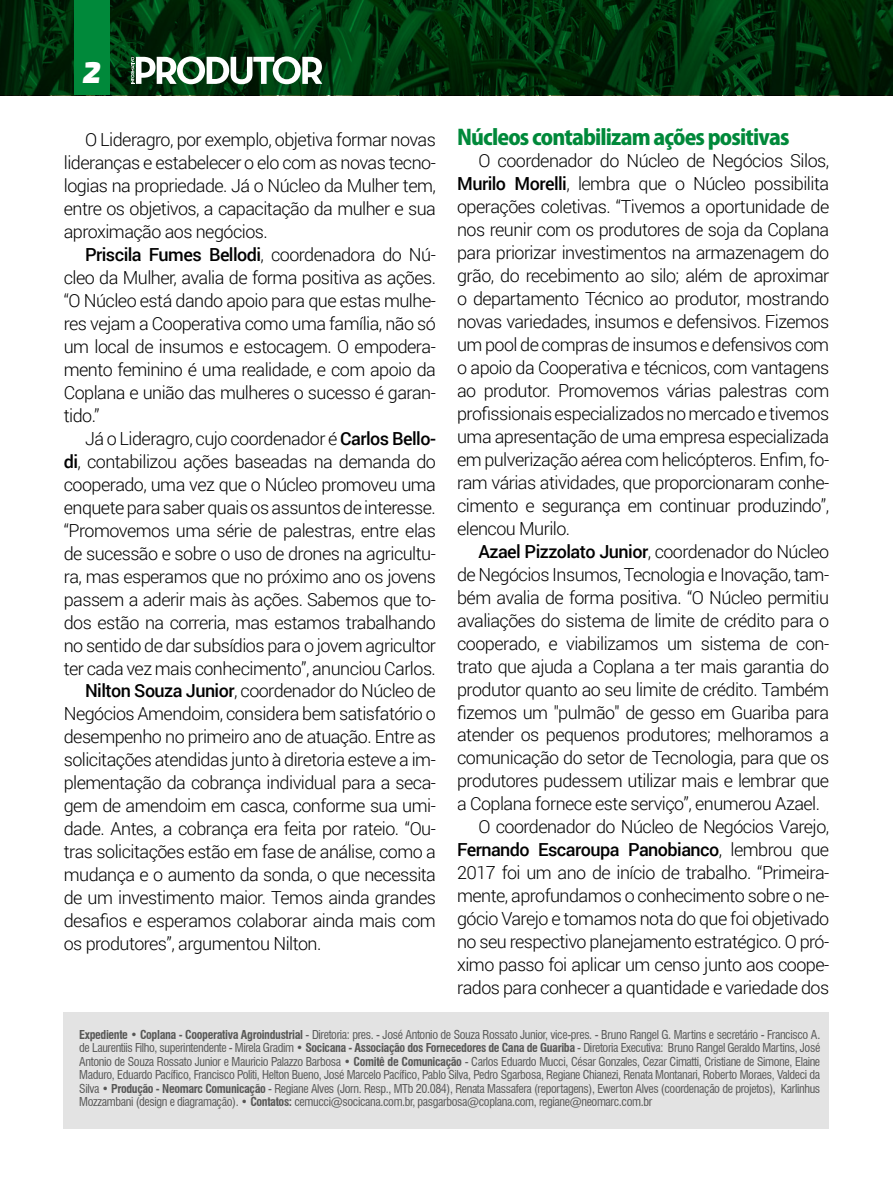
<style>
.page{position:relative;width:893px;height:1191px;background:#fff}
.page>*{position:absolute;margin:0;border:0;box-sizing:border-box;transform-origin:0 0}
.t1{font:italic 900 30px "Exo 2";color:#fff}
.t2{font:800 21px "Koz Go Pro";letter-spacing:-.04em;color:#00893a}
.t3{font:300 18px/23px "Roboto";letter-spacing:-.03em;color:#000;text-align:justify}
.t4{font:500 18px "Roboto";letter-spacing:-.03em;color:#000}
.t5{font:condensed 12px/13.5px "Swiss 721 BT";letter-spacing:-.03em;color:#575756;text-align:justify}
.s1{font-weight:500}
.s2{font-weight:300}
.s3{font-weight:700}
</style>
<div class="page">
<svg style="left:0;top:0;width:893px;height:95px;background:#002f0b"></svg>
<div style="left:74px;top:0;width:36px;height:95px;background:#00893a"></div>
<svg style="left:131px;top:56px;width:191px;height:28px"></svg>
<div style="left:64px;top:1012px;width:765px;height:116px;background:#e3e3e3"></div>
<h1 class="t1" style="left:83px;top:54px;width:19px">2</h1>
<p class="t3" style="left:64px;top:128px;width:374px;text-indent:21px">O Lideragro, por exemplo, objetiva formar novas lideranças e estabelecer o elo com as novas tecno&shy;logias na propriedade. Já o Núcleo da Mulher tem, entre os objetivos, a capacitação da mulher e sua aproximação aos negócios.</p>
<p class="t3" style="left:64px;top:243px;width:374px;text-indent:21px"><span class="s1">Priscila Fumes Bellodi</span>, coordenadora do Nú&shy;cleo da Mulher, avalia de forma positiva as ações. “O Núcleo está dando apoio para que estas mulhe&shy;res vejam a Cooperativa como uma família, não só um local de insumos e estocagem. O empodera&shy;mento feminino é uma realidade, e com apoio da Coplana e união das mulheres o sucesso é garan&shy;tido.”</p>
<p class="t3" style="left:85px;top:426px;width:352px">Já o Lideragro, cujo coordenador é <span class="s1">Carlos Bello-</span></p>
<p class="t3" style="left:64px;top:449px;width:374px"><span class="s1">di</span>, contabilizou ações baseadas na demanda do</p>
<p class="t3" style="left:64px;top:472px;width:374px">cooperado, uma vez que o Núcleo promoveu uma</p>
<p class="t3" style="left:64px;top:495px;width:374px">enquete para saber quais os assuntos de interesse.</p>
<p class="t3" style="left:64px;top:518px;width:374px">“Promovemos uma série de palestras, entre elas</p>
<p class="t3" style="left:64px;top:541px;width:374px">de sucessão e sobre o uso de drones na agricultu-</p>
<p class="t3" style="left:64px;top:564px;width:374px">ra, mas esperamos que no próximo ano os jovens</p>
<p class="t3" style="left:64px;top:587px;width:374px">passem a aderir mais às ações. Sabemos que to-</p>
<p class="t3" style="left:64px;top:610px;width:374px">dos estão na correria, mas estamos trabalhando</p>
<p class="t3" style="left:64px;top:633px;width:374px">no sentido de dar subsídios para o jovem agricultor</p>
<p class="t3" style="left:64px;top:656px;width:374px">ter cada vez mais conhecimento”, anunciou Carlos.</p>
<p class="t3" style="left:85px;top:679px;width:352px"><span class="s1">Nilton Souza Junior</span>, coordenador do Núcleo de</p>
<p class="t3" style="left:64px;top:702px;width:374px">Negócios Amendoim, considera bem satisfatório o</p>
<p class="t3" style="left:64px;top:725px;width:374px">desempenho no primeiro ano de atuação. Entre as</p>
<p class="t3" style="left:64px;top:748px;width:374px">solicitações atendidas junto à diretoria esteve a im-</p>
<p class="t3" style="left:64px;top:771px;width:374px">plementação da cobrança individual para a seca-</p>
<p class="t3" style="left:64px;top:794px;width:374px">gem de amendoim em casca, conforme sua umi-</p>
<p class="t3" style="left:64px;top:816px;width:374px">dade. Antes, a cobrança era feita por rateio. “Ou-</p>
<p class="t3" style="left:64px;top:839px;width:374px">tras solicitações estão em fase de análise, como a</p>
<p class="t3" style="left:64px;top:862px;width:374px">mudança e o aumento da sonda, o que necessita</p>
<p class="t3" style="left:64px;top:885px;width:374px">de um investimento maior. Temos ainda grandes</p>
<p class="t3" style="left:64px;top:908px;width:374px">desafios e esperamos colaborar ainda mais com</p>
<p class="t3" style="left:64px;top:931px;width:259px">os produtores”, argumentou Nilton.</p>
<p class="t2" style="left:457px;top:123px;width:334px">Núcleos contabilizam ações positivas</p>
<p class="t3" style="left:457px;top:149px;width:374px;text-indent:21px">O coordenador do Núcleo de Negócios Silos, <span class="s1">Murilo Morelli</span>, lembra que o Núcleo possibilita operações coletivas. “Tivemos a oportunidade de nos reunir com os produtores de soja da Coplana para priorizar investimentos na armazenagem do grão, do recebimento ao silo; além de aproximar o departamento Técnico ao produtor, mostrando novas variedades, insumos e defensivos. Fizemos um pool de compras de insumos e defensivos com o apoio da Cooperativa e técnicos, com vantagens ao produtor. Promovemos várias palestras com profissionais especializados no mercado e tivemos uma apresentação de uma empresa especializada em pulverização aérea com helicópteros. Enfim, fo&shy;ram várias atividades, que proporcionaram conhe&shy;cimento e segurança em continuar produzindo”, elencou Murilo.</p>
<p class="t4" style="left:478px;top:539px;width:352px">Azael Pizzolato Junior<span class="s2">, coordenador do Núcleo</span></p>
<p class="t3" style="left:457px;top:562px;width:374px">de Negócios Insumos, Tecnologia e Inovação, tam-</p>
<p class="t3" style="left:457px;top:585px;width:374px">bém avalia de forma positiva. “O Núcleo permitiu</p>
<p class="t3" style="left:457px;top:608px;width:374px">avaliações do sistema de limite de crédito para o</p>
<p class="t3" style="left:457px;top:631px;width:374px">cooperado, e viabilizamos um sistema de con-</p>
<p class="t3" style="left:457px;top:654px;width:374px">trato que ajuda a Coplana a ter mais garantia do</p>
<p class="t3" style="left:457px;top:677px;width:374px">produtor quanto ao seu limite de crédito. Também</p>
<p class="t3" style="left:457px;top:700px;width:374px">fizemos um "pulmão" de gesso em Guariba para</p>
<p class="t3" style="left:457px;top:723px;width:374px">atender os pequenos produtores; melhoramos a</p>
<p class="t3" style="left:457px;top:746px;width:374px">comunicação do setor de Tecnologia, para que os</p>
<p class="t3" style="left:457px;top:769px;width:374px">produtores pudessem utilizar mais e lembrar que</p>
<p class="t3" style="left:457px;top:792px;width:364px">a Coplana fornece este serviço”, enumerou Azael.</p>
<p class="t3" style="left:478px;top:815px;width:352px">O coordenador do Núcleo de Negócios Varejo,</p>
<p class="t4" style="left:457px;top:837px;width:373px">Fernando Escaroupa Panobianco<span class="s2">, lembrou que</span></p>
<p class="t3" style="left:457px;top:860px;width:374px">2017 foi um ano de início de trabalho. “Primeira-</p>
<p class="t3" style="left:457px;top:883px;width:374px">mente, aprofundamos o conhecimento sobre o ne-</p>
<p class="t3" style="left:457px;top:906px;width:374px">gócio Varejo e tomamos nota do que foi objetivado</p>
<p class="t3" style="left:457px;top:929px;width:374px">no seu respectivo planejamento estratégico. O pró-</p>
<p class="t3" style="left:457px;top:952px;width:374px">ximo passo foi aplicar um censo junto aos coope-</p>
<p class="t3" style="left:457px;top:975px;width:374px">rados para conhecer a quantidade e variedade dos</p>
<p class="t5" style="left:79px;top:1027px;width:742px"><span class="s3">Expediente • Coplana - Cooperativa Agroindustrial</span> - Diretoria: pres. - José Antonio de Souza Rossato Junior, vice-pres. - Bruno Rangel G. Martins e secretário - Francisco A. de Laurentiis Filho, superintendente - Mirela Gradim • <span class="s3">Socicana - Associação dos Fornecedores de Cana de Guariba</span> - Diretoria Executiva: Bruno Rangel Geraldo Martins, José Antonio de Souza Rossato Junior e Mauricio Palazzo Barbosa • <span class="s3">Comitê de Comunicação</span> - Carlos Eduardo Mucci, César Gonzales, Cezar Cimatti, Cristiane de Simone, Elaine Maduro, Eduardo Pacífico, Francisco Politi, Helton Bueno, José Marcelo Pacífico, Pablo Silva, Pedro Sgarbosa, Regiane Chianezi, Renata Montanari, Roberto Moraes, Valdeci da Silva • <span class="s3">Produção - Neomarc Comunicação</span> - Regiane Alves (Jorn. Resp., MTb 20.084), Renata Massafera (reportagens), Ewerton Alves (coordenação de projetos), Karlinhus Mozzambani (design e diagramação). • <span class="s3">Contatos:</span> cemucci@socicana.com.br, pasgarbosa@coplana.com, regiane@neomarc.com.br</p>
</div>
